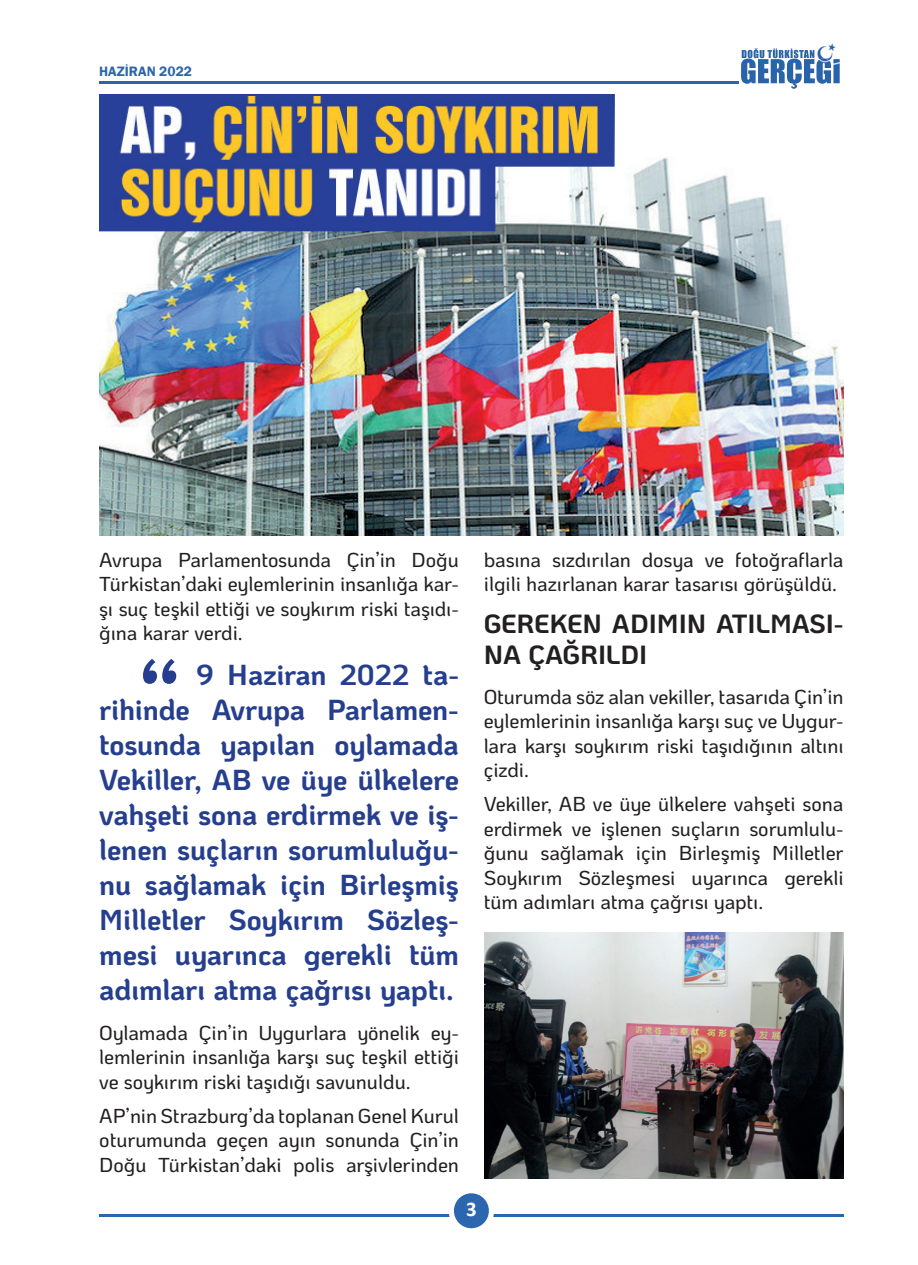
<style>
.page{position:relative;width:918px;height:1265px;background:#fff}
.page>*{position:absolute;margin:0;border:0;box-sizing:border-box;transform-origin:0 0}
.t1{font:700 87.5px "Ko Ho";color:#253f8e}
.t2{font:700 28.88px/35px "Ko Ho";letter-spacing:-.005em;color:#253f8e;text-align:justify}
.t3{font:700 26.25px/31.5px "Ko Ho";color:#231f20}
.t4{font:700 21px "Calibri";color:#fff}
.t5{font:500 20.12px/24.5px "Ko Ho";letter-spacing:-.005em;color:#231f20;text-align:justify}
.t6{font:600 14px "Franklin Gothic";color:#2b66ac}
</style>
<div class="page">
<hr style="left:99px;top:1214px;width:744px;height:2px;background:#2b66ac">
<svg style="left:449px;top:1193px;width:45px;height:36px"></svg>
<img style="left:737px;top:43px;width:103px;height:46px">
<img style="left:747px;top:48px;width:67px;height:10px">
<hr style="left:99px;top:81px;width:640px;height:2px;background:#2b66ac">
<img style="left:99px;top:94px;width:744px;height:442px">
<img style="left:484px;top:932px;width:359px;height:246px">
<p class="t6" style="left:99px;top:63px;width:94px">HAZİRAN 2022</p>
<p class="t5" style="left:99px;top:548px;width:361px">Avrupa Parlamentosunda Çin’in Doğu Türkistan’daki eylemlerinin insanlığa kar&shy;şı suç teşkil ettiği ve soykırım riski taşıdı&shy;ğına karar verdi.</p>
<h1 class="t1" style="left:139px;top:622px;width:43px">“</h1>
<p class="t2" style="left:99px;top:657px;width:361px;text-indent:97px">9 Haziran 2022 ta&shy;rihinde Avrupa Parlamen&shy;tosunda yapılan oylamada Vekiller, AB ve üye ülkelere vahşeti sona erdirmek ve iş&shy;lenen suçların sorumluluğu&shy;nu sağlamak için Birleşmiş Milletler Soykırım Sözleş&shy;mesi uyarınca gerekli tüm adımları atma çağrısı yaptı.</p>
<p class="t5" style="left:99px;top:1020px;width:361px">Oylamada Çin’in Uygurlara yönelik ey&shy;lemlerinin insanlığa karşı suç teşkil ettiği ve soykırım riski taşıdığı savunuldu.</p>
<p class="t5" style="left:99px;top:1104px;width:361px">AP’nin Strazburg’da toplanan Genel Kurul oturumunda geçen ayın sonunda Çin’in Doğu Türkistan’daki polis arşivlerinden</p>
<p class="t5" style="left:484px;top:548px;width:361px">basına sızdırılan dosya ve fotoğraflarla ilgili hazırlanan karar tasarısı görüşüldü.</p>
<h3 class="t3" style="left:484px;top:608px;width:361px">GEREKEN ADIMIN ATILMASI-<br>NA ÇAĞRILDI</h3>
<p class="t5" style="left:484px;top:684px;width:361px">Oturumda söz alan vekiller, tasarıda Çin’in eylemlerinin insanlığa karşı suç ve Uygur&shy;lara karşı soykırım riski taşıdığının altını çizdi.</p>
<p class="t5" style="left:484px;top:792px;width:361px">Vekiller, AB ve üye ülkelere vahşeti sona erdirmek ve işlenen suçların sorumlulu&shy;ğunu sağlamak için Birleşmiş Milletler Soykırım Sözleşmesi uyarınca gerekli tüm adımları atma çağrısı yaptı.</p>
<p class="t4" style="left:466px;top:1194px;width:12px">3</p>
</div>
